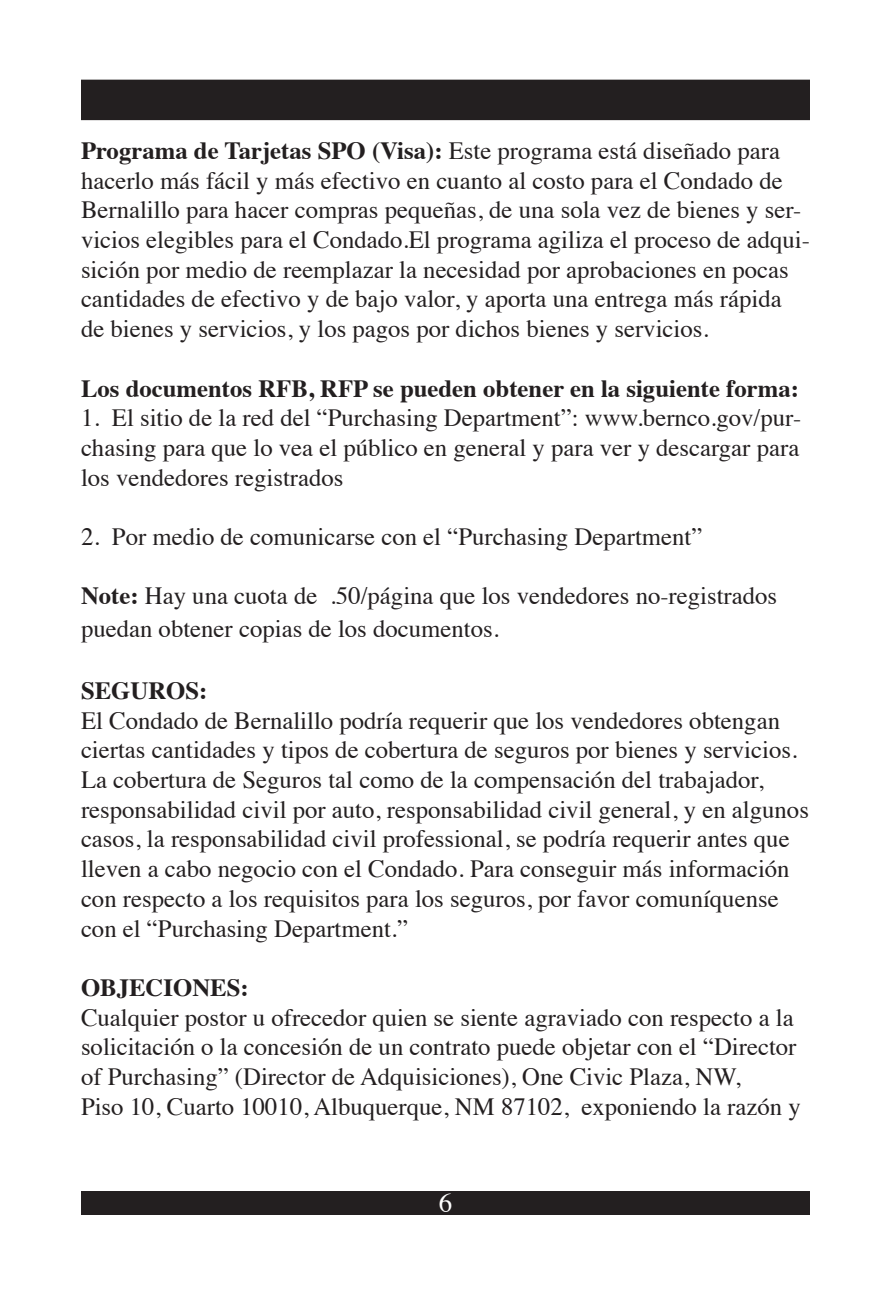
<style>
.page{position:relative;width:891px;height:1296px;background:#fff}
.page>*{position:absolute;margin:0;border:0;box-sizing:border-box;transform-origin:0 0}
.t1{font:27px "Times";color:#fff}
.t2{font:24.75px/29.7px "Times";color:#231f20}
.t3{font:700 24.75px "Times";color:#231f20}
.s1{font-weight:700}
</style>
<div class="page">
<div style="left:81px;top:1192px;width:729px;height:23px;background:#231f20"></div>
<div style="left:82px;top:81px;width:727px;height:38px;background:#231f20"></div>
<div style="left:81px;top:80px;width:729px;height:40px;border:2px solid #231f20"></div>
<p class="t2" style="left:81px;top:134px;width:730px"><span class="s1">Programa de Tarjetas SPO (Visa):</span> Este programa está diseñado para hacerlo más fácil y más efectivo en cuanto al costo para el Condado de Bernalillo para hacer compras pequeñas, de una sola vez de bienes y ser&shy;vicios elegibles para el Condado.El programa agiliza el proceso de adqui&shy;sición por medio de reemplazar la necesidad por aprobaciones en pocas cantidades de efectivo y de bajo valor, y aporta una entrega más rápida de bienes y servicios, y los pagos por dichos bienes y servicios.</p>
<p class="t3" style="left:81px;top:365px;width:720px">Los documentos RFB, RFP se pueden obtener en la siguiente forma:</p>
<p class="t2" style="left:81px;top:401px;width:722px;text-align:justify">1. El sitio de la red del “Purchasing Department”: www.bernco.gov/pur&shy;chasing para que lo vea el público en general y para ver y descargar para los vendedores registrados</p>
<p class="t2" style="left:81px;top:520px;width:623px">2. Por medio de comunicarse con el “Purchasing Department”</p>
<p class="t2" style="left:81px;top:578px;width:698px;line-height:32.4px"><span class="s1">Note:</span> Hay una cuota de .50/página que los vendedores no-registrados puedan obtener copias de los documentos.</p>
<p class="t3" style="left:81px;top:667px;width:128px">SEGUROS:</p>
<p class="t2" style="left:81px;top:703px;width:729px">El Condado de Bernalillo podría requerir que los vendedores obtengan ciertas cantidades y tipos de cobertura de seguros por bienes y servicios.<br>La cobertura de Seguros tal como de la compensación del trabajador, responsabilidad civil por auto, responsabilidad civil general, y en algunos casos, la responsabilidad civil professional, se podría requerir antes que lleven a cabo negocio con el Condado. Para conseguir más información con respecto a los requisitos para los seguros, por favor comuníquense con el “Purchasing Department.”</p>
<p class="t3" style="left:81px;top:964px;width:169px">OBJECIONES:</p>
<p class="t2" style="left:81px;top:1000px;width:721px">Cualquier postor u ofrecedor quien se siente agraviado con respecto a la solicitación o la concesión de un contrato puede objetar con el “Director of Purchasing” (Director de Adquisiciones), One Civic Plaza, NW,<br>Piso 10, Cuarto 10010, Albuquerque, NM 87102, exponiendo la razón y</p>
<p class="t1" style="left:439px;top:1178px;width:15px">6</p>
</div>
